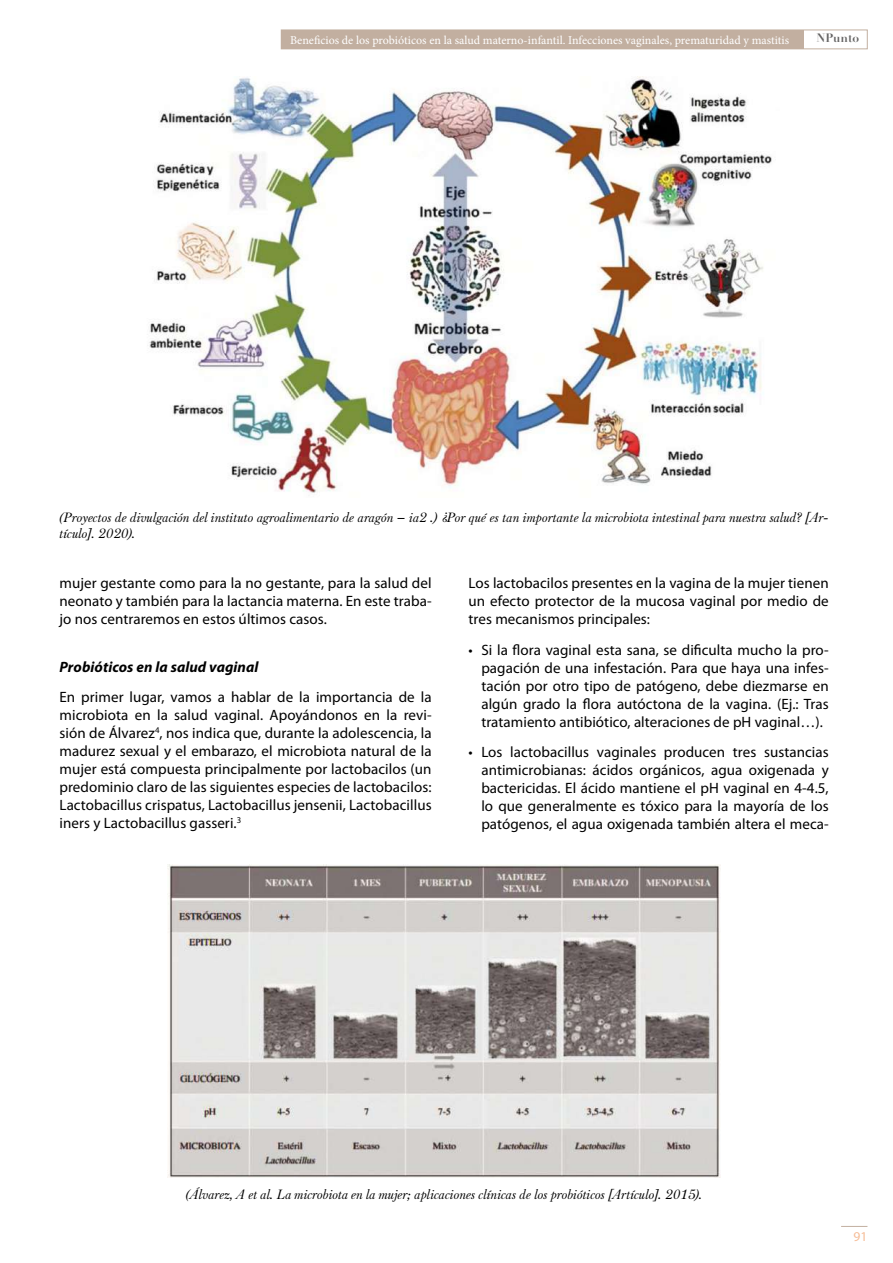
<style>
.page{position:relative;width:893px;height:1263px;background:#fff}
.page>*{position:absolute;margin:0;border:0;box-sizing:border-box;transform-origin:0 0}
.t1{font:15px/18px "Myriad Pro";letter-spacing:.005em;color:#000;text-align:justify}
.t2{font:italic 700 15px "Myriad Pro";letter-spacing:.005em;color:#000}
.t3{font:italic 13.5px/16.2px "Baskerville F";color:#000}
.t4{font:13.5px "Myriad Pro";color:#f6bc96}
.t5{font:12px "Minion Pro";color:#fff}
.t6{font:700 12px "Didot LH";color:#646363}
</style>
<div class="page">
<svg style="left:841px;top:1226px;width:26px;height:1px"></svg>
<div style="left:281px;top:30px;width:586px;height:19px;border:1px solid #c2afa0"></div>
<div style="left:281px;top:30px;width:523px;height:19px;background:#c2afa0"></div>
<img style="left:149px;top:77px;width:623px;height:416px">
<img style="left:167px;top:864px;width:554px;height:314px">
<p class="t5" style="left:290px;top:32px;width:501px">Beneficios de los probióticos en la salud materno-infantil. Infecciones vaginales, prematuridad y mastitis</p>
<p class="t6" style="left:816px;top:30px;width:44px">NPunto</p>
<p class="t3" style="left:60px;top:509px;width:771px">(Proyectos de divulgación del instituto agroalimentario de aragón – ia2 .) ¿Por qué es tan importante la microbiota intestinal para nuestra salud? [Ar&shy;tículo]. 2020).</p>
<p class="t1" style="left:60px;top:574px;width:374px">mujer gestante como para la no gestante, para la salud del neonato y también para la lactancia materna. En este traba&shy;jo nos centraremos en estos últimos casos.</p>
<p class="t2" style="left:60px;top:658px;width:200px">Probióticos en la salud vaginal</p>
<p class="t1" style="left:60px;top:688px;width:374px">En primer lugar, vamos a hablar de la importancia de la microbiota en la salud vaginal. Apoyándonos en la revi&shy;sión de Álvarez<sup>4</sup>, nos indica que, durante la adolescencia, la madurez sexual y el embarazo, el microbiota natural de la mujer está compuesta principalmente por lactobacilos (un predominio claro de las siguientes especies de lactobacilos:<br>Lactobacillus crispatus, Lactobacillus jensenii, Lactobacillus iners y Lactobacillus gasseri.<sup>3</sup></p>
<p class="t1" style="left:469px;top:574px;width:362px">Los lactobacilos presentes en la vagina de la mujer tienen un efecto protector de la mucosa vaginal por medio de tres mecanismos principales:</p>
<p class="t1" style="left:481px;top:640px;width:349px;text-indent:-13px">• Si la flora vaginal esta sana, se dificulta mucho la pro&shy;pagación de una infestación. Para que haya una infes&shy;tación por otro tipo de patógeno, debe diezmarse en algún grado la flora autóctona de la vagina. (Ej.: Tras tratamiento antibiótico, alteraciones de pH vaginal…).</p>
<p class="t1" style="left:481px;top:743px;width:349px;text-indent:-13px">• Los lactobacillus vaginales producen tres sustancias antimicrobianas: ácidos orgánicos, agua oxigenada y bactericidas. El ácido mantiene el pH vaginal en 4-4.5, lo que generalmente es tóxico para la mayoría de los patógenos, el agua oxigenada también altera el meca-</p>
<p class="t3" style="left:186px;top:1187px;width:518px">(Álvarez, A et al. La microbiota en la mujer; aplicaciones clínicas de los probióticos [Artículo]. 2015).</p>
<p class="t4" style="left:854px;top:1228px;width:15px">91</p>
</div>
